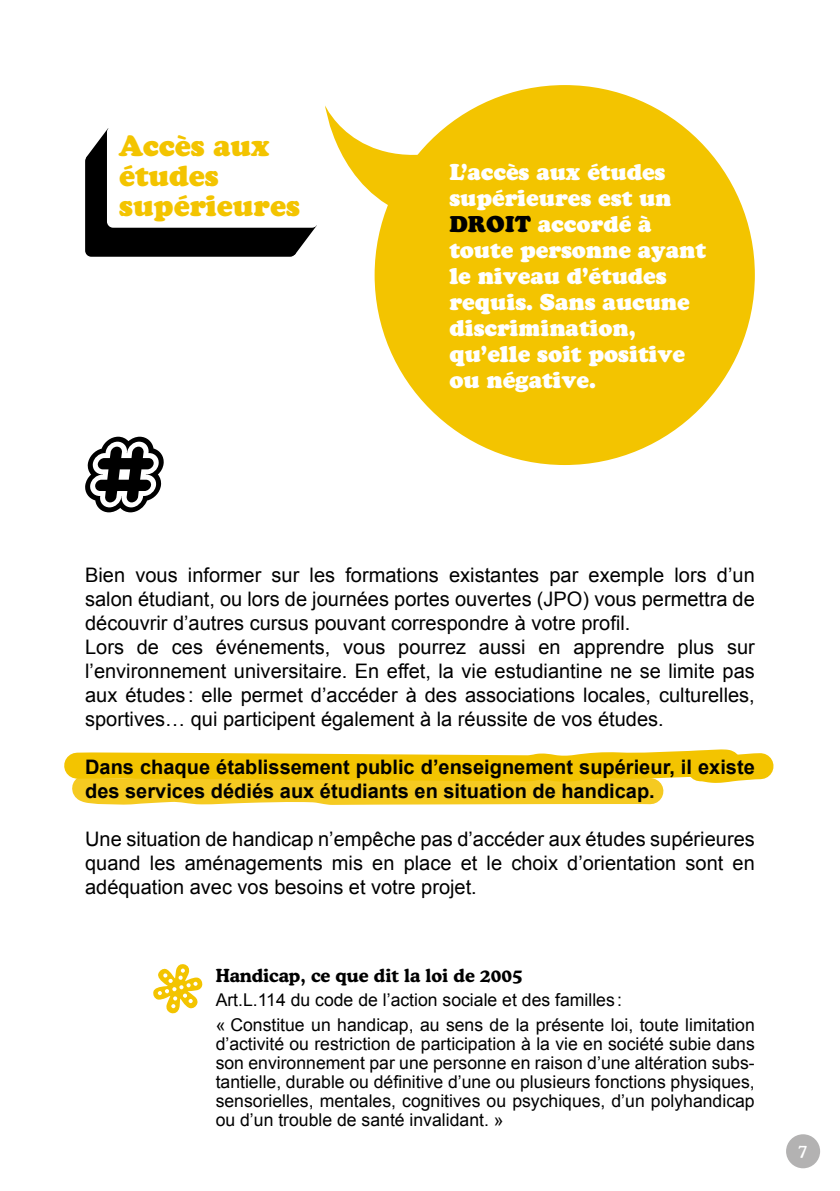
<style>
.page{position:relative;width:840px;height:1191px;background:#fff}
.page>*{position:absolute;margin:0;border:0;box-sizing:border-box;transform-origin:0 0}
.t1{font:900 28px/30px "Cooper BT";color:#f3c400}
.t2{font:900 22px/26px "Cooper BT";color:#fff}
.t3{font:20px/24px "Arial";color:#000;text-align:justify}
.t4{font:700 20px/24px "Arial";color:#000}
.t5{font:700 18px "Cooper BT";color:#000}
.A_NOTER{font:17.6px/19px "Arial";color:#000;text-align:justify}
.t6{font:500 16px "Cooper BT";color:#fff}
.s1{color:#000}
</style>
<div class="page">
<div style="left:785px;top:1134px;width:34px;height:34px;background:#b3b2b2;border-radius:50%"></div>
<svg style="left:77px;top:799px;width:584px;height:6px;background:#f6d44e"></svg>
<svg style="left:64px;top:749px;width:710px;height:50px;background:#f5cf32"></svg>
<div style="left:374px;top:85px;width:380px;height:380px;background:#f3c400;border-radius:50%"></div>
<svg style="left:325px;top:105px;width:155px;height:111px"></svg>
<svg style="left:85px;top:437px;width:79px;height:75px"></svg>
<svg style="left:295px;top:226px;width:22px;height:29px"></svg>
<svg style="left:86px;top:128px;width:22px;height:29px"></svg>
<div style="left:85px;top:155px;width:211px;height:102px;background:#000;border-radius:6px"></div>
<div style="left:107px;top:126px;width:211px;height:102px;background:#fff;border-radius:6px"></div>
<svg style="left:153px;top:964px;width:50px;height:50px"></svg>
<p class="t1" style="left:119px;top:131px;width:182px">Accès aux études supérieures</p>
<p class="t2" style="left:449px;top:160px;width:258px">L’accès aux études supérieures est un<br><span class="s1">DROIT</span> accordé à toute personne ayant le niveau d’études requis. Sans aucune discrimination, qu’elle soit positive ou négative.</p>
<p class="t3" style="left:85px;top:563px;width:670px">Bien vous informer sur les formations existantes par exemple lors d’un salon étudiant, ou lors de journées portes ouvertes (JPO) vous permettra de découvrir d’autres cursus pouvant correspondre à votre profil.</p>
<p class="t3" style="left:85px;top:635px;width:670px">Lors de ces événements, vous pourrez aussi en apprendre plus sur l’environnement universitaire. En effet, la vie estudiantine ne se limite pas aux études : elle permet d’accéder à des associations locales, culturelles, sportives… qui participent également à la réussite de vos études.</p>
<p class="t4" style="left:85px;top:755px;width:670px">Dans chaque établissement public d’enseignement supérieur, il existe des services dédiés aux étudiants en situation de handicap.</p>
<p class="t3" style="left:85px;top:827px;width:670px">Une situation de handicap n’empêche pas d’accéder aux études supérieures quand les aménagements mis en place et le choix d’orientation sont en adéquation avec vos besoins et votre projet.</p>
<p class="t5" style="left:215px;top:963px;width:308px">Handicap, ce que dit la loi de 2005</p>
<p class="A_NOTER" style="left:215px;top:990px;width:407px">Art.L.114 du code de l’action sociale et des familles :</p>
<p class="A_NOTER" style="left:215px;top:1015px;width:540px">« Constitue un handicap, au sens de la présente loi, toute limitation d’activité ou restriction de participation à la vie en société subie dans son environnement par une personne en raison d’une altération subs&shy;tantielle, durable ou définitive d’une ou plusieurs fonctions physiques, sensorielles, mentales, cognitives ou psychiques, d’un polyhandicap ou d’un trouble de santé invalidant. »</p>
<p class="t6" style="left:798px;top:1140px;width:11px">7</p>
</div>
